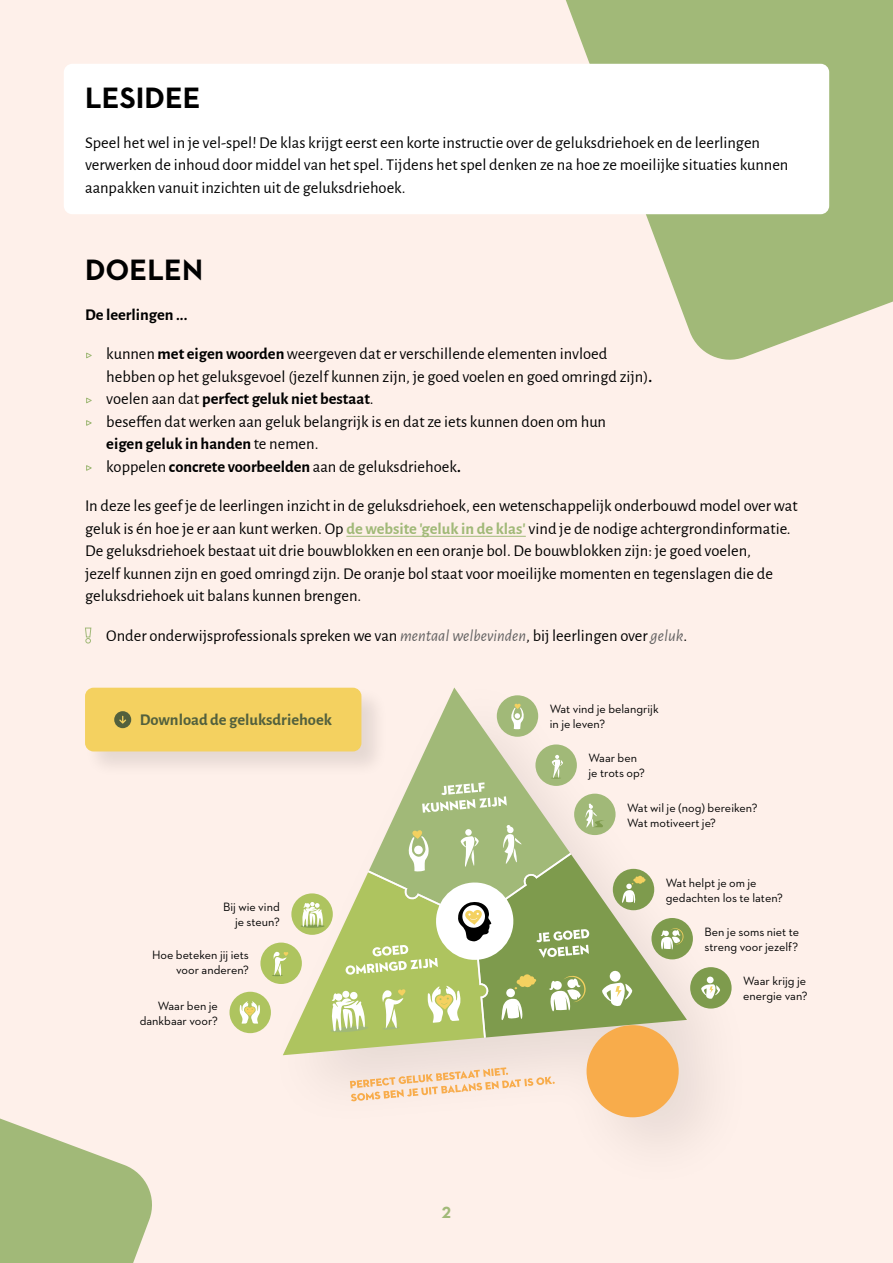
<style>
.page{position:relative;width:893px;height:1263px;background:#fef0ea}
.page>*{position:absolute;margin:0;border:0;box-sizing:border-box;transform-origin:0 0}
.t1{font:700 30px "Neutraface 2 Text";color:#000}
.t2{font:16.5px/22.5px "Alegreya Sans";color:#000}
.t3{font:700 16.5px "Alegreya Sans";color:#000}
.t4{font:700 16.5px "Alegreya Sans";color:#52603d}
.t5{font:700 16.5px "Neutraface 2 Text";color:#a1b978}
.t6{font:12.3px/15px "Neutraface 2 Text";color:#000}
.s1{color:#a1b978}
.s2{font-weight:700}
.s3{font-weight:400;color:#a1b978}
.s4{font-weight:400}
.s5{font-weight:700;color:#a1b978}
.s6{font-style:italic;color:#646363}
</style>
<div class="page">
<svg style="left:566px;top:0;width:327px;height:360px;fill:#a1b978"></svg>
<svg style="left:0;top:1118px;width:152px;height:145px"></svg>
<hr style="left:346px;top:536px;width:180px;height:1px;background:#a1b978">
<div style="left:64px;top:64px;width:765px;height:150px;background:#fff;border-radius:9px"></div>
<div style="left:84px;top:686px;width:304px;height:93px;background:#000;opacity:.1"></div>
<div style="left:85px;top:688px;width:276px;height:63px;background:#f4d160;border-radius:9px"></div>
<svg style="left:114px;top:711px;width:17px;height:17px"></svg>
<div style="left:259px;top:666px;width:501px;height:530px;background:#000;opacity:.1"></div>
<svg style="left:369px;top:687px;width:201px;height:68px"></svg>
<div style="left:587px;top:1025px;width:92px;height:92px;background:#f8ac4b;border-radius:50%"></div>
<div style="left:651px;top:918px;width:42px;height:41px;background:#7e9b4d;border-radius:50%"></div>
<div style="left:690px;top:967px;width:42px;height:41px;background:#7e9b4d;border-radius:50%"></div>
<svg style="left:701px;top:976px;width:19px;height:23px"></svg>
<div style="left:497px;top:695px;width:41px;height:42px;background:#a1b978;border-radius:50%"></div>
<svg style="left:511px;top:704px;width:13px;height:25px"></svg>
<div style="left:535px;top:744px;width:42px;height:42px;background:#a1b978;border-radius:50%"></div>
<div style="left:260px;top:942px;width:42px;height:42px;background:#aec45f;border-radius:50%"></div>
<svg style="left:272px;top:755px;width:415px;height:300px"></svg>
<div style="left:229px;top:992px;width:42px;height:41px;background:#aec45f;border-radius:50%"></div>
<svg style="left:240px;top:1001px;width:20px;height:23px"></svg>
<svg style="left:350px;top:1067px;width:205px;height:34px"></svg>
<svg style="left:85px;top:627px;width:7px;height:17px"></svg>
<h1 class="t1" style="left:85px;top:79px;width:117px">LESIDEE</h1>
<p class="t2" style="left:85px;top:131px;width:705px">Speel het wel in je vel-spel! De klas krijgt eerst een korte instructie over de geluksdriehoek en de leerlingen verwerken de inhoud door middel van het spel. Tijdens het spel denken ze na hoe ze moeilijke situaties kunnen aanpakken vanuit inzichten uit de geluksdriehoek.</p>
<h1 class="t1" style="left:85px;top:251px;width:120px">DOELEN</h1>
<p class="t3" style="left:85px;top:302px;width:104px">De leerlingen ...</p>
<p class="t2" style="left:85px;top:342px;width:524px"><span class="s1">▶</span> kunnen <span class="s2">met eigen woorden</span> weergeven dat er verschillende elementen invloed</p>
<p class="t2" style="left:106px;top:364px;width:547px">hebben op het geluksgevoel (jezelf kunnen zijn, je goed voelen en goed omringd zijn)<span class="s2">.</span></p>
<p class="t3" style="left:85px;top:387px;width:290px"><span class="s3">▶</span> <span class="s4">voelen aan dat</span> perfect geluk niet bestaat<span class="s4">.</span></p>
<p class="t2" style="left:85px;top:409px;width:523px"><span class="s1">▶</span> beseffen dat werken aan geluk belangrijk is en dat ze iets kunnen doen om hun</p>
<p class="t3" style="left:106px;top:432px;width:214px">eigen geluk in handen <span class="s4">te nemen.</span></p>
<p class="t2" style="left:85px;top:454px;width:377px"><span class="s1">▶</span> koppelen <span class="s2">concrete voorbeelden</span> aan de geluksdriehoek<span class="s2">.</span></p>
<p class="t2" style="left:85px;top:494px;width:714px">In deze les geef je de leerlingen inzicht in de geluksdriehoek, een wetenschappelijk onderbouwd model over wat geluk is én hoe je er aan kunt werken. Op <span class="s5">de website 'geluk in de klas'</span> vind je de nodige achtergrondinformatie.<br>De geluksdriehoek bestaat uit drie bouwblokken en een oranje bol. De bouwblokken zijn: je goed voelen,<br>jezelf kunnen zijn en goed omringd zijn. De oranje bol staat voor moeilijke momenten en tegenslagen die de geluksdriehoek uit balans kunnen brengen.</p>
<p class="t2" style="left:106px;top:623px;width:583px">Onder onderwijsprofessionals spreken we van <span class="s6">mentaal welbevinden</span>, bij leerlingen over <span class="s6">geluk</span>.</p>
<p class="t4" style="left:140px;top:707px;width:194px">Download de geluksdriehoek</p>
<p class="t6" style="left:223px;top:899px;width:58px;text-align:right">Bij wie vind je steun?</p>
<p class="t6" style="left:152px;top:947px;width:98px;text-align:right">Hoe beteken jij iets voor anderen?</p>
<p class="t6" style="left:140px;top:998px;width:80px;text-align:right">Waar ben je dankbaar voor?</p>
<p class="t5" style="left:442px;top:1202px;width:11px">2</p>
<p class="t6" style="left:550px;top:701px;width:110px">Wat vind je belangrijk in je leven?</p>
<p class="t6" style="left:588px;top:751px;width:58px">Waar ben je trots op?</p>
<p class="t6" style="left:627px;top:800px;width:132px">Wat wil je (nog) bereiken?<br>Wat motiveert je?</p>
<p class="t6" style="left:666px;top:875px;width:118px">Wat helpt je om je gedachten los te laten?</p>
<p class="t6" style="left:704px;top:924px;width:96px">Ben je soms niet te streng voor jezelf?</p>
<p class="t6" style="left:743px;top:973px;width:66px">Waar krijg je energie van?</p>
</div>
